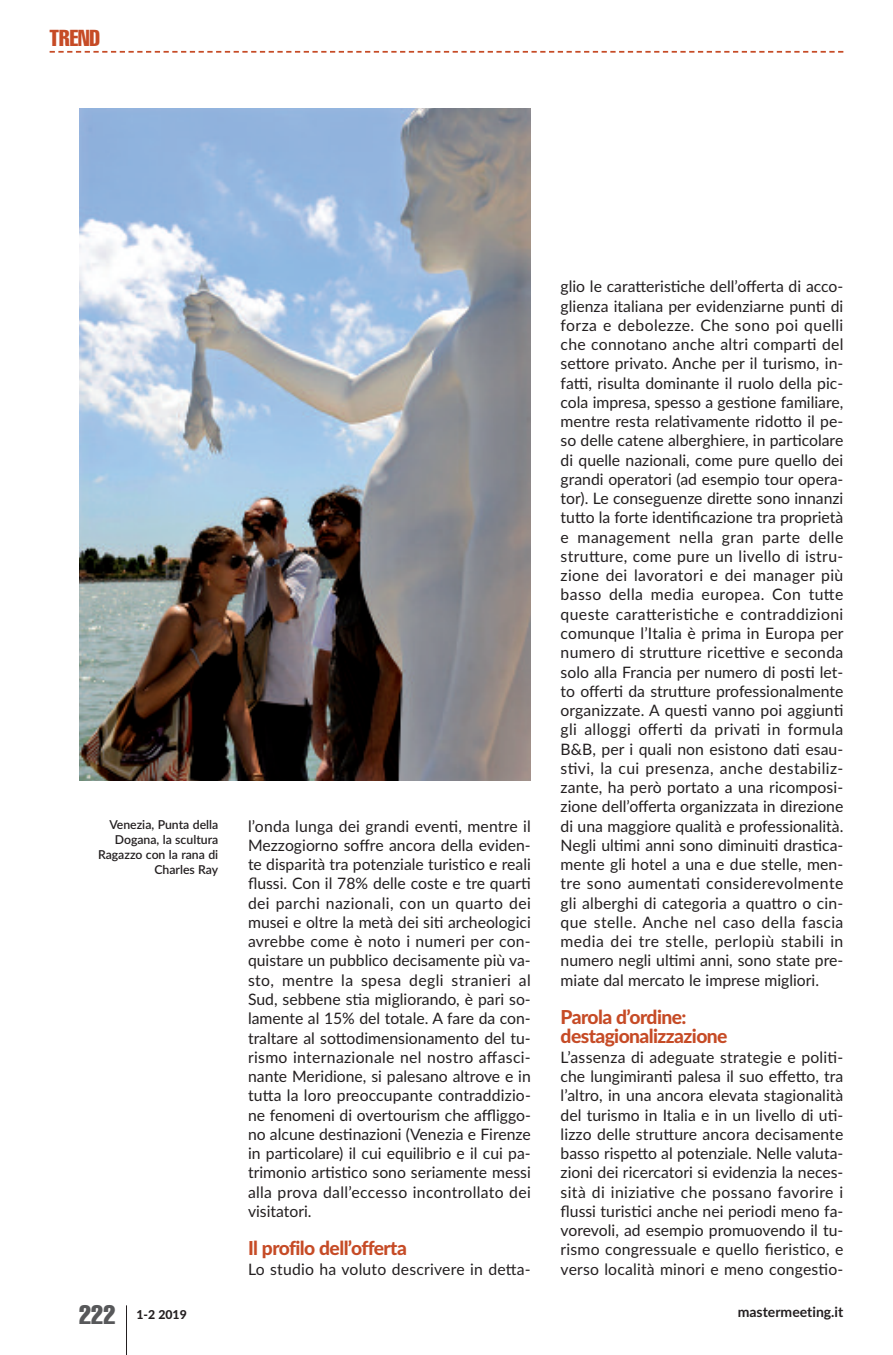
<style>
.page{position:relative;width:893px;height:1355px;background:#fff}
.page>*{position:absolute;margin:0;border:0;box-sizing:border-box;transform-origin:0 0}
.t1{font:extra-condensed 26.25px "Helvetica";color:#57585a}
.t2{font:extra-condensed 22.75px "Helvetica";color:#c64b26}
.t3{font:800 19.25px/19.2px "Lato";letter-spacing:-.03em;color:#c64b26}
.t4{font:15.75px/19.2px "Lato";letter-spacing:.01em;color:#231f20;text-align:justify}
.t5{font:700 14px "Lato";color:#231f20}
.t6{font:600 12.25px/14.9px "Lato";color:#231f20;text-align:right}
.t7{font:800 12.25px "Lato";color:#231f20}
</style>
<div class="page">
<hr style="left:126px;top:1305px;width:1px;height:49px;background:#231f20">
<svg style="left:50px;top:51px;width:793px;height:2px"></svg>
<img style="left:79px;top:108px;width:452px;height:673px">
<h2 class="t2" style="left:50px;top:30px;width:52px">TREND</h2>
<p class="t6" style="left:98px;top:817px;width:122px">Venezia, Punta della<br>Dogana, la scultura<br>Ragazzo con la rana di<br>Charles Ray</p>
<p class="t4" style="left:248px;top:816px;width:284px">l’onda lunga dei grandi eventi, mentre il Mezzogiorno soffre ancora della eviden&shy;te disparità tra potenziale turistico e reali flussi. Con il 78% delle coste e tre quarti dei parchi nazionali, con un quarto dei musei e oltre la metà dei siti archeologici avrebbe come è noto i numeri per con&shy;quistare un pubblico decisamente più va&shy;sto, mentre la spesa degli stranieri al Sud, sebbene stia migliorando, è pari so&shy;lamente al 15% del totale. A fare da con&shy;traltare al sottodimensionamento del tu&shy;rismo internazionale nel nostro affasci&shy;nante Meridione, si palesano altrove e in tutta la loro preoccupante contraddizio&shy;ne fenomeni di overtourism che affliggo&shy;no alcune destinazioni (Venezia e Firenze in particolare) il cui equilibrio e il cui pa&shy;trimonio artistico sono seriamente messi alla prova dall’eccesso incontrollato dei visitatori.</p>
<p class="t3" style="left:248px;top:1238px;width:160px">Il profilo dell’offerta</p>
<p class="t4" style="left:248px;top:1259px;width:284px">Lo studio ha voluto descrivere in detta-</p>
<p class="t4" style="left:561px;top:277px;width:285px">glio le caratteristiche dell’offerta di acco&shy;glienza italiana per evidenziarne punti di forza e debolezze. Che sono poi quelli che connotano anche altri comparti del settore privato. Anche per il turismo, in&shy;fatti, risulta dominante il ruolo della pic&shy;cola impresa, spesso a gestione familiare, mentre resta relativamente ridotto il pe&shy;so delle catene alberghiere, in particolare di quelle nazionali, come pure quello dei grandi operatori (ad esempio tour opera&shy;tor). Le conseguenze dirette sono innanzi tutto la forte identificazione tra proprietà e management nella gran parte delle strutture, come pure un livello di istru&shy;zione dei lavoratori e dei manager più basso della media europea. Con tutte queste caratteristiche e contraddizioni comunque l’Italia è prima in Europa per numero di strutture ricettive e seconda solo alla Francia per numero di posti let&shy;to offerti da strutture professionalmente organizzate. A questi vanno poi aggiunti gli alloggi offerti da privati in formula B&amp;B, per i quali non esistono dati esau&shy;stivi, la cui presenza, anche destabiliz&shy;zante, ha però portato a una ricomposi&shy;zione dell’offerta organizzata in direzione di una maggiore qualità e professionalità.<br>Negli ultimi anni sono diminuiti drastica&shy;mente gli hotel a una e due stelle, men&shy;tre sono aumentati considerevolmente gli alberghi di categoria a quattro o cin&shy;que stelle. Anche nel caso della fascia media dei tre stelle, perlopiù stabili in numero negli ultimi anni, sono state pre&shy;miate dal mercato le imprese migliori.</p>
<p class="t3" style="left:561px;top:1007px;width:168px">Parola d’ordine: destagionalizzazione</p>
<p class="t4" style="left:561px;top:1047px;width:284px">L’assenza di adeguate strategie e politi&shy;che lungimiranti palesa il suo effetto, tra l’altro, in una ancora elevata stagionalità del turismo in Italia e in un livello di uti&shy;lizzo delle strutture ancora decisamente basso rispetto al potenziale. Nelle valuta&shy;zioni dei ricercatori si evidenzia la neces&shy;sità di iniziative che possano favorire i flussi turistici anche nei periodi meno fa&shy;vorevoli, ad esempio promuovendo il tu&shy;rismo congressuale e quello fieristico, e verso località minori e meno congestio-</p>
<h1 class="t1" style="left:79px;top:1305px;width:38px">222</h1>
<p class="t7" style="left:136px;top:1307px;width:52px">1-2 2019</p>
<p class="t5" style="left:738px;top:1303px;width:107px">mastermeeting.it</p>
</div>
